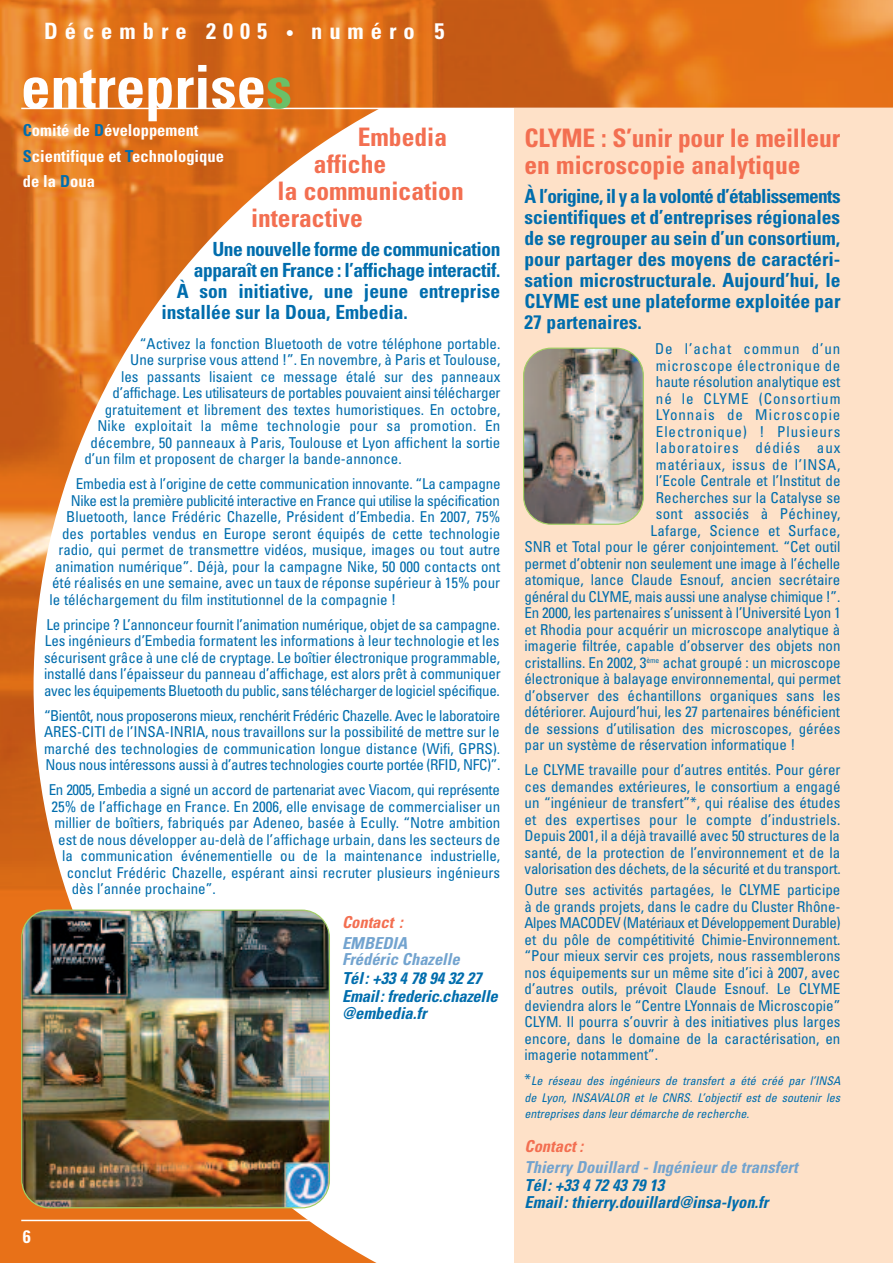
<style>
.page{position:relative;width:893px;height:1263px;background:#fff}
.page>*{position:absolute;margin:0;border:0;box-sizing:border-box;transform-origin:0 0}
.t1{font:700 condensed 60px "Univers";color:#fff}
.t2{font:700 condensed 25.5px/27px "Univers";color:#f36f51}
.t3{font:700 condensed 22.5px "Univers";letter-spacing:.31em;color:#fff}
.t4{font:700 condensed 19.5px/21px "Univers";color:#006dad;text-align:justify}
.t5{font:700 condensed 19.5px "Univers";letter-spacing:-.02em;color:#006dad}
.t6{font:700 condensed 18px "Univers";color:#fff}
.t7{font:italic 700 condensed 16.5px/18.6px "Univers";color:#006dad}
.t8{font:italic 700 condensed 16.5px/16.5px "Univers";color:#72a3cf}
.t9{font:700 condensed 16.5px/25.5px "Univers";color:#fff}
.t10{font:italic 700 condensed 16.5px "Univers";color:#f36f51}
.t11{font:condensed 15px/16.5px "Univers";color:#006dad;text-align:justify}
.t12{font:condensed 15px "Univers";letter-spacing:-.025em;color:#006dad}
.t13{font:condensed 15px "Univers";letter-spacing:-.02em;color:#006dad}
.t14{font:condensed 15px "Univers";letter-spacing:.06em;color:#006dad}
.t15{font:condensed 15px "Univers";letter-spacing:.02em;color:#006dad}
.t16{font:condensed 15px "Univers";letter-spacing:.045em;color:#006dad}
.t17{font:italic condensed 12px/16.5px "Univers";color:#006dad;text-align:justify}
.s1{font-size:16.5px}
.s2{color:#6bc067}
.s3{color:#006dad}
.s4{font-style:normal;font-size:15px}
</style>
<div class="page">
<img style="left:0;top:0;width:892px;height:1263px">
<hr style="left:892px;top:0;width:1px;height:1263px;background:#006dad">
<svg style="left:34px;top:109px;width:480px;height:1154px"></svg>
<hr style="left:21px;top:108px;width:872px;height:1px;background:#fff">
<hr style="left:21px;top:1220px;width:872px;height:1px;background:#fff">
<div style="left:514px;top:108px;width:379px;height:1155px;background:#fee1c8"></div>
<img style="left:523px;top:348px;width:121px;height:177px">
<img style="left:21px;top:909px;width:309px;height:299px">
<h3 class="t3" style="left:44px;top:23px;width:402px">Décembre 2005 <span class="s1">•</span> numéro 5</h3>
<h1 class="t1" style="left:21px;top:65px;width:273px">entreprise<span class="s2">s</span></h1>
<p class="t9" style="left:23px;top:119px;width:203px"><span class="s3">C</span>omité de <span class="s3">D</span>éveloppement<br><span class="s3">S</span>cientifique et <span class="s3">T</span>echnologique de la <span class="s3">D</span>oua</p>
<h2 class="t2" style="left:358px;top:125px;width:91px">Embedia</h2>
<h2 class="t2" style="left:314px;top:152px;width:74px">affiche</h2>
<h2 class="t2" style="left:278px;top:179px;width:188px">la communication</h2>
<h2 class="t2" style="left:251px;top:206px;width:113px">interactive</h2>
<h3 class="t5" style="left:212px;top:242px;width:290px">Une nouvelle forme de communication</h3>
<h3 class="t5" style="left:194px;top:263px;width:308px">apparaît en France : l’affichage interactif.</h3>
<h3 class="t4" style="left:177px;top:283px;width:325px">À son initiative, une jeune entreprise</h3>
<h3 class="t4" style="left:161px;top:304px;width:248px">installée sur la Doua, Embedia.</h3>
<p class="t11" style="left:140px;top:336px;width:362px">“Activez la fonction Bluetooth de votre téléphone portable.</p>
<p class="t11" style="left:130px;top:353px;width:372px">Une surprise vous attend !”. En novembre, à Paris et Toulouse,</p>
<p class="t11" style="left:121px;top:369px;width:381px">les passants lisaient ce message étalé sur des panneaux</p>
<p class="t13" style="left:113px;top:387px;width:389px">d’affichage. Les utilisateurs de portables pouvaient ainsi télécharger</p>
<p class="t11" style="left:105px;top:402px;width:397px">gratuitement et librement des textes humoristiques. En octobre,</p>
<p class="t15" style="left:97px;top:420px;width:405px">Nike exploitait la même technologie pour sa promotion. En</p>
<p class="t11" style="left:91px;top:435px;width:411px">décembre, 50 panneaux à Paris, Toulouse et Lyon affichent la sortie</p>
<p class="t11" style="left:84px;top:452px;width:319px">d’un film et proposent de charger la bande-annonce.</p>
<p class="t11" style="left:76px;top:477px;width:426px">Embedia est à l’origine de cette communication innovante. “La campagne</p>
<p class="t12" style="left:71px;top:495px;width:430px">Nike est la première publicité interactive en France qui utilise la spécification</p>
<p class="t11" style="left:66px;top:510px;width:436px">Bluetooth, lance Frédéric Chazelle, Président d’Embedia. En 2007, 75%</p>
<p class="t11" style="left:62px;top:526px;width:440px">des portables vendus en Europe seront équipés de cette technologie</p>
<p class="t11" style="left:58px;top:543px;width:443px">radio, qui permet de transmettre vidéos, musique, images ou tout autre</p>
<p class="t11" style="left:55px;top:559px;width:447px">animation numérique”. Déjà, pour la campagne Nike, 50 000 contacts ont</p>
<p class="t11" style="left:52px;top:576px;width:450px">été réalisés en une semaine, avec un taux de réponse supérieur à 15% pour</p>
<p class="t11" style="left:50px;top:592px;width:348px">le téléchargement du film institutionnel de la compagnie !</p>
<p class="t11" style="left:44px;top:617px;width:458px">Le principe ? L’annonceur fournit l’animation numérique, objet de sa campagne.<br>Les ingénieurs d’Embedia formatent les informations à leur technologie et les sécurisent grâce à une clé de cryptage. Le boîtier électronique programmable, installé dans l’épaisseur du panneau d’affichage, est alors prêt à communiquer avec les équipements Bluetooth du public, sans télécharger de logiciel spécifique.</p>
<p class="t11" style="left:44px;top:708px;width:458px">“Bientôt, nous proposerons mieux, renchérit Frédéric Chazelle. Avec le laboratoire ARES-CITI de l’INSA-INRIA, nous travaillons sur la possibilité de mettre sur le marché des technologies de communication longue distance (Wifi, GPRS).<br>Nous nous intéressons aussi à d’autres technologies courte portée (RFID, NFC)”.</p>
<p class="t12" style="left:49px;top:784px;width:453px">En 2005, Embedia a signé un accord de partenariat avec Viacom, qui représente</p>
<p class="t11" style="left:51px;top:799px;width:450px">25% de l’affichage en France. En 2006, elle envisage de commercialiser un</p>
<p class="t11" style="left:55px;top:816px;width:447px">millier de boîtiers, fabriqués par Adeneo, basée à Ecully. “Notre ambition</p>
<p class="t11" style="left:58px;top:832px;width:444px">est de nous développer au-delà de l’affichage urbain, dans les secteurs de</p>
<p class="t11" style="left:62px;top:849px;width:440px">la communication événementielle ou de la maintenance industrielle,</p>
<p class="t11" style="left:67px;top:865px;width:435px">conclut Frédéric Chazelle, espérant ainsi recruter plusieurs ingénieurs</p>
<p class="t11" style="left:72px;top:882px;width:145px">dès l’année prochaine”.</p>
<p class="t10" style="left:342px;top:916px;width:62px">Contact :</p>
<p class="t8" style="left:342px;top:936px;width:119px">EMBEDIA<br>Frédéric Chazelle</p>
<p class="t7" style="left:342px;top:970px;width:157px">Tél : +33 4 78 94 32 27<br>Email: frederic.chazelle</p>
<p class="t7" style="left:342px;top:1005px;width:86px">@embedia.fr</p>
<p class="t6" style="left:23px;top:1229px;width:9px">6</p>
<h2 class="t2" style="left:524px;top:126px;width:317px">CLYME : S’unir pour le meilleur en microscopie analytique</h2>
<p class="t4" style="left:524px;top:188px;width:318px">À l’origine, il y a la volonté d’établissements scientifiques et d’entreprises régionales de se regrouper au sein d’un consortium, pour partager des moyens de caractéri&shy;sation microstructurale. Aujourd’hui, le CLYME est une plateforme exploitée par 27 partenaires.</p>
<p class="t14" style="left:655px;top:344px;width:187px">De l’achat commun d’un</p>
<p class="t16" style="left:656px;top:360px;width:186px">microscope électronique de</p>
<p class="t11" style="left:656px;top:375px;width:186px">haute résolution analytique est</p>
<p class="t14" style="left:656px;top:393px;width:186px">né le CLYME (Consortium</p>
<p class="t14" style="left:656px;top:410px;width:186px">LYonnais de Microscopie</p>
<p class="t14" style="left:656px;top:426px;width:186px">Electronique) ! Plusieurs</p>
<p class="t14" style="left:656px;top:443px;width:186px">laboratoires dédiés aux</p>
<p class="t16" style="left:656px;top:459px;width:186px">matériaux, issus de l’INSA,</p>
<p class="t11" style="left:656px;top:474px;width:186px">l’Ecole Centrale et l’Institut de</p>
<p class="t11" style="left:656px;top:490px;width:186px">Recherches sur la Catalyse se</p>
<p class="t15" style="left:656px;top:509px;width:186px">sont associés à Péchiney,</p>
<p class="t11" style="left:651px;top:523px;width:191px">Lafarge, Science et Surface,</p>
<p class="t11" style="left:524px;top:540px;width:317px">SNR et Total pour le gérer conjointement. “Cet outil</p>
<p class="t11" style="left:524px;top:556px;width:317px">permet d’obtenir non seulement une image à l’échelle</p>
<p class="t11" style="left:524px;top:573px;width:317px">atomique, lance Claude Esnouf, ancien secrétaire</p>
<p class="t13" style="left:524px;top:591px;width:317px">général du CLYME, mais aussi une analyse chimique !”.</p>
<p class="t11" style="left:524px;top:606px;width:318px">En 2000, les partenaires s’unissent à l’Université Lyon 1</p>
<p class="t11" style="left:524px;top:622px;width:317px">et Rhodia pour acquérir un microscope analytique à</p>
<p class="t11" style="left:524px;top:639px;width:317px">imagerie filtrée, capable d’observer des objets non</p>
<p class="t11" style="left:524px;top:655px;width:318px">cristallins. En 2002, 3<sup>ème</sup> achat groupé : un microscope</p>
<p class="t11" style="left:524px;top:672px;width:318px">électronique à balayage environnemental, qui permet</p>
<p class="t11" style="left:524px;top:688px;width:317px">d’observer des échantillons organiques sans les</p>
<p class="t11" style="left:524px;top:705px;width:317px">détériorer. Aujourd’hui, les 27 partenaires bénéficient</p>
<p class="t11" style="left:524px;top:721px;width:317px">de sessions d’utilisation des microscopes, gérées</p>
<p class="t11" style="left:524px;top:738px;width:273px">par un système de réservation informatique !</p>
<p class="t11" style="left:524px;top:763px;width:318px">Le CLYME travaille pour d’autres entités. Pour gérer ces demandes extérieures, le consortium a engagé un “ingénieur de transfert”*, qui réalise des études et des expertises pour le compte d’industriels.<br>Depuis 2001, il a déjà travaillé avec 50 structures de la santé, de la protection de l’environnement et de la valorisation des déchets, de la sécurité et du transport.</p>
<p class="t11" style="left:524px;top:883px;width:318px">Outre ses activités partagées, le CLYME participe à de grands projets, dans le cadre du Cluster Rhône-Alpes MACODEV (Matériaux et Développement Durable) et du pôle de compétitivité Chimie-Environnement. “Pour mieux servir ces projets, nous rassemblerons nos équipements sur un même site d’ici à 2007, avec d’autres outils, prévoit Claude Esnouf. Le CLYME deviendra alors le “Centre LYonnais de Microscopie” CLYM. Il pourra s’ouvrir à des initiatives plus larges encore, dans le domaine de la caractérisation, en imagerie notamment”.</p>
<p class="t17" style="left:524px;top:1074px;width:317px"><span class="s4">*</span>Le réseau des ingénieurs de transfert a été créé par l’INSA de Lyon, INSAVALOR et le CNRS. L’objectif est de soutenir les entreprises dans leur démarche de recherche.</p>
<p class="t10" style="left:524px;top:1140px;width:60px">Contact :</p>
<p class="t8" style="left:524px;top:1160px;width:275px">Thierry Douillard - Ingénieur de transfert</p>
<p class="t7" style="left:524px;top:1178px;width:245px;line-height:16.5px">Tél : +33 4 72 43 79 13<br>Email : thierry.douillard@insa-lyon.fr</p>
</div>
